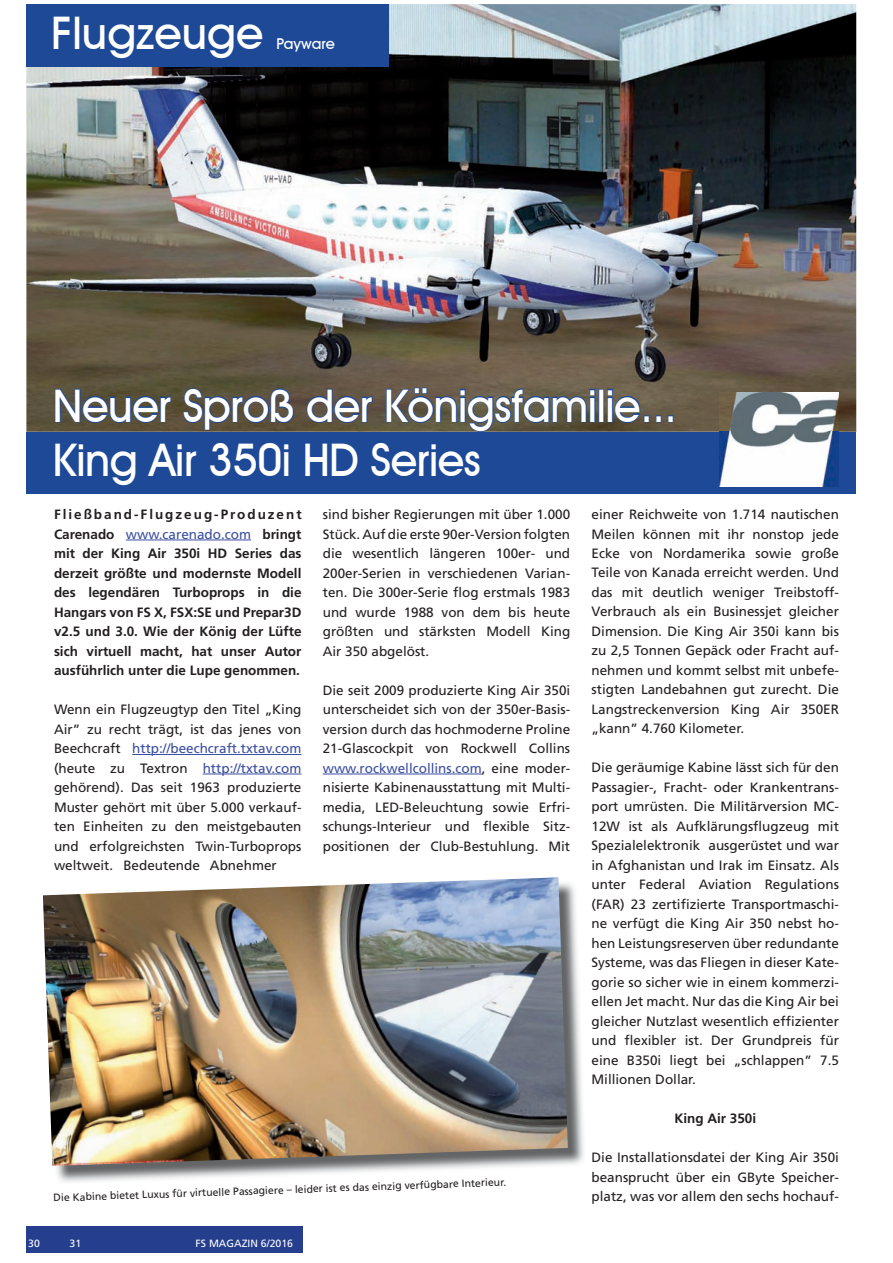
<style>
.page{position:relative;width:893px;height:1263px;background:#fff}
.page>*{position:absolute;margin:0;border:0;box-sizing:border-box;transform-origin:0 0}
.t1{font:500 45px/54px "Avant Garde IT Cby BT";letter-spacing:-.01em;color:#fff}
.t2{font:500 15px "Avant Garde IT Cby BT";color:#fff}
.t3{font:13.5px/19.5px "Frutiger LT";color:#231f20;text-align:justify}
.t4{font:700 13.5px/19.5px "Frutiger LT";color:#231f20;text-align:justify}
.t5{font:10.5px "Frutiger LT";color:#231f20}
.t6{font:10.5px "Frutiger LT";color:#fefdfd}
.t7{font:10.5px "Frutiger LT";color:#fff}
.s1{font-weight:400;color:#3b4ea1}
.s2{color:#3b4ea1}
</style>
<div class="page">
<div style="left:26px;top:1226px;width:277px;height:26px;background:#253f8e"></div>
<hr style="left:126px;top:540px;width:125px;height:1px;background:#3b4ea1">
<hr style="left:132px;top:754px;width:169px;height:1px;background:#3b4ea1">
<hr style="left:203px;top:774px;width:98px;height:1px;background:#3b4ea1">
<hr style="left:323px;top:774px;width:159px;height:1px;background:#3b4ea1">
<img style="left:26px;top:4px;width:830px;height:428px">
<div style="left:26px;top:432px;width:830px;height:62px;background:#1e4997"></div>
<svg style="left:54px;top:388px;width:118px;height:36px;background:#4a4e4e"></svg>
<svg style="left:182px;top:387px;width:113px;height:44px;background:#4f4f4d"></svg>
<svg style="left:306px;top:388px;width:67px;height:36px;background:#515055"></svg>
<svg style="left:385px;top:387px;width:210px;height:45px;background:#565756"></svg>
<div style="left:590px;top:397px;width:5px;height:25px;border:2px solid #1e4997"></div>
<div style="left:598px;top:389px;width:6px;height:33px;border:2px solid #1e4997"></div>
<svg style="left:607px;top:389px;width:42px;height:35px"></svg>
<svg style="left:656px;top:415px;width:5px;height:7px"></svg>
<div style="left:668px;top:415px;width:6px;height:7px;border:2px solid #1e4997"></div>
<div style="left:26px;top:4px;width:363px;height:62px;background:#1e4997"></div>
<img style="left:56px;top:883px;width:528px;height:299px">
<img style="left:43px;top:877px;width:525px;height:289px">
<img style="left:720px;top:392px;width:119px;height:95px">
<h1 class="t1" style="left:51px;top:6px;width:214px">Flugzeuge</h1>
<p class="t2" style="left:277px;top:35px;width:60px">Payware</p>
<h1 class="t1" style="left:53px;top:378px;width:625px">Neuer Sproß der Königsfamilie...<br>King Air 350i HD Series</h1>
<p class="t4" style="left:54px;top:505px;width:249px">Fließband-Flugzeug-Produzent Carenado <span class="s1">www.carenado.com</span> bringt mit der King Air 350i HD Series das derzeit größte und modernste Modell des legendären Turboprops in die Hangars von FS X, FSX:SE und Prepar3D v2.5 und 3.0. Wie der König der Lüfte sich virtuell macht, hat unser Autor ausführlich unter die Lupe genommen.</p>
<p class="t3" style="left:54px;top:700px;width:249px">Wenn ein Flugzeugtyp den Titel „King Air” zu recht trägt, ist das jenes von Beechcraft <span class="s2">http://beechcraft.txtav.com </span>(heute zu Textron <span class="s2">http://txtav.com </span>gehörend). Das seit 1963 produzierte Muster gehört mit über 5.000 verkauf&shy;ten Einheiten zu den meistgebauten und erfolgreichsten Twin-Turboprops weltweit. Bedeutende Abnehmer</p>
<p class="t3" style="left:323px;top:505px;width:249px">sind bisher Regierungen mit über 1.000<br>Stück. Auf die erste 90er-Version folgten die wesentlich längeren 100er- und 200er-Serien in verschiedenen Varian&shy;ten. Die 300er-Serie flog erstmals 1983 und wurde 1988 von dem bis heute größten und stärksten Modell King Air 350 abgelöst.</p>
<p class="t3" style="left:323px;top:680px;width:249px">Die seit 2009 produzierte King Air 350i unterscheidet sich von der 350er-Basis&shy;version durch das hochmoderne Proline 21-Glascockpit von Rockwell Collins <span class="s2">www.rockwellcollins.com</span>, eine moder&shy;nisierte Kabinenausstattung mit Multi&shy;media, LED-Beleuchtung sowie Erfri&shy;schungs-Interieur und flexible Sitz&shy;positionen der Club-Bestuhlung. Mit</p>
<p class="t5" style="left:53px;top:1191px;width:455px;rotate:-2deg">Die Kabine bietet Luxus für virtuelle Passagiere – leider ist es das einzig verfügbare Interieur.</p>
<p class="t7" style="left:28px;top:1237px;width:13px">30</p>
<p class="t7" style="left:70px;top:1237px;width:13px">31</p>
<p class="t6" style="left:196px;top:1237px;width:99px">FS MAGAZIN 6/2016</p>
<p class="t3" style="left:591px;top:505px;width:249px">einer Reichweite von 1.714 nautischen Meilen können mit ihr nonstop jede Ecke von Nordamerika sowie große Teile von Kanada erreicht werden. Und das mit deutlich weniger Treibstoff-Verbrauch als ein Businessjet gleicher Dimension. Die King Air 350i kann bis zu 2,5 Tonnen Gepäck oder Fracht auf&shy;nehmen und kommt selbst mit unbefe&shy;stigten Landebahnen gut zurecht. Die Langstreckenversion King Air 350ER „kann” 4.760 Kilometer.</p>
<p class="t3" style="left:591px;top:758px;width:249px">Die geräumige Kabine lässt sich für den Passagier-, Fracht- oder Krankentrans&shy;port umrüsten. Die Militärversion MC-12W ist als Aufklärungsflugzeug mit Spezialelektronik ausgerüstet und war in Afghanistan und Irak im Einsatz. Als unter Federal Aviation Regulations (FAR) 23 zertifizierte Transportmaschi&shy;ne verfügt die King Air 350 nebst ho&shy;hen Leistungsreserven über redundante Systeme, was das Fliegen in dieser Kate&shy;gorie so sicher wie in einem kommerzi&shy;ellen Jet macht. Nur das die King Air bei gleicher Nutzlast wesentlich effizienter und flexibler ist. Der Grundpreis für eine B350i liegt bei „schlappen” 7.5<br>Millionen Dollar.</p>
<p class="t4" style="left:674px;top:1109px;width:83px">King Air 350i</p>
<p class="t3" style="left:591px;top:1148px;width:249px">Die Installationsdatei der King Air 350i beansprucht über ein GByte Speicher&shy;platz, was vor allem den sechs hochauf-</p>
</div>
